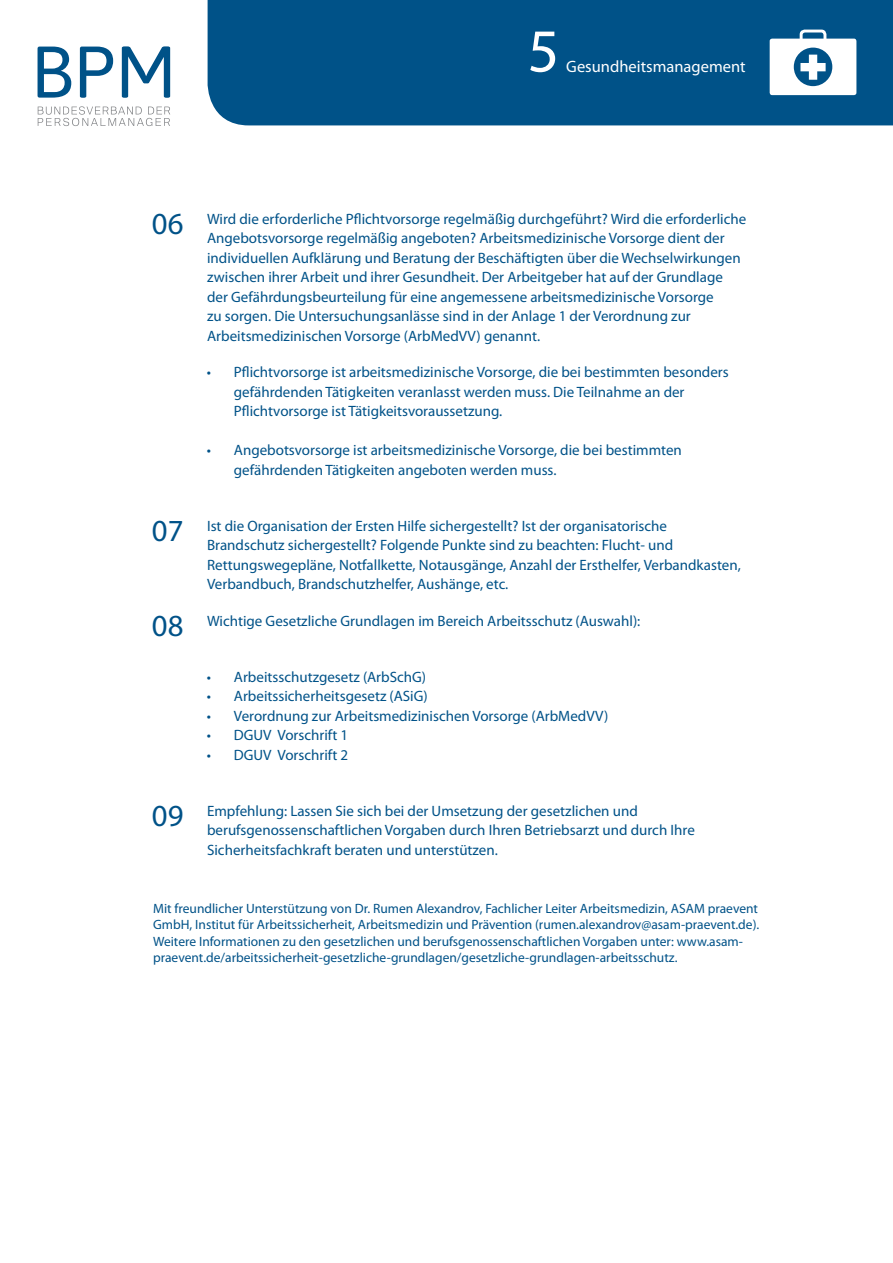
<style>
.page{position:relative;width:893px;height:1263px;background:#fff}
.page>*{position:absolute;margin:0;border:0;box-sizing:border-box;transform-origin:0 0}
.text{font:61.5px "Myriad Pro";color:#fff}
.text-2{font:16.5px "Myriad Pro";color:#fff}
.text-3{font:15px/19.5px "Myriad Pro";color:#005288}
.text-4{font:13.5px/16.5px "Myriad Pro";color:#005288}
.s1{font-size:30.75px}
</style>
<div class="page">
<div style="left:208px;top:0;width:685px;height:125px;background:#005288"></div>
<svg style="left:38px;top:106px;width:132px;height:20px"></svg>
<svg style="left:38px;top:47px;width:33px;height:51px"></svg>
<svg style="left:80px;top:47px;width:33px;height:51px"></svg>
<svg style="left:122px;top:46px;width:48px;height:52px"></svg>
<svg style="left:770px;top:30px;width:86px;height:65px"></svg>
<p class="text" style="left:528px;top:13px;width:33px">5</p>
<p class="text-2" style="left:566px;top:56px;width:181px">Gesundheitsmanagement</p>
<p class="text-3" style="left:207px;top:209px;width:541px;text-indent:-55px"><span class="s1">06</span> Wird die erforderliche Pflichtvorsorge regelmäßig durchgeführt? Wird die erforderliche Angebotsvorsorge regelmäßig angeboten? Arbeitsmedizinische Vorsorge dient der individuellen Aufklärung und Beratung der Beschäftigten über die Wechselwirkungen zwischen ihrer Arbeit und ihrer Gesundheit. Der Arbeitgeber hat auf der Grundlage der Gefährdungsbeurteilung für eine angemessene arbeitsmedizinische Vorsorge<br>zu sorgen. Die Untersuchungsanlässe sind in der Anlage 1 der Verordnung zur Arbeitsmedizinischen Vorsorge (ArbMedVV) genannt.</p>
<p class="text-3" style="left:234px;top:362px;width:496px;text-indent:-27px">• Pflichtvorsorge ist arbeitsmedizinische Vorsorge, die bei bestimmten besonders gefährdenden Tätigkeiten veranlasst werden muss. Die Teilnahme an der<br>Pflichtvorsorge ist Tätigkeitsvoraussetzung.</p>
<p class="text-3" style="left:234px;top:440px;width:449px;text-indent:-27px">• Angebotsvorsorge ist arbeitsmedizinische Vorsorge, die bei bestimmten gefährdenden Tätigkeiten angeboten werden muss.</p>
<p class="text-3" style="left:207px;top:516px;width:535px;text-indent:-55px"><span class="s1">07</span> Ist die Organisation der Ersten Hilfe sichergestellt? Ist der organisatorische Brandschutz sichergestellt? Folgende Punkte sind zu beachten: Flucht- und Rettungswegepläne, Notfallkette, Notausgänge, Anzahl der Ersthelfer, Verbandkasten, Verbandbuch, Brandschutzhelfer, Aushänge, etc.</p>
<p class="text-3" style="left:152px;top:611px;width:490px"><span class="s1">08</span> Wichtige Gesetzliche Grundlagen im Bereich Arbeitsschutz (Auswahl):</p>
<p class="text-3" style="left:207px;top:667px;width:221px">• Arbeitsschutzgesetz (ArbSchG)</p>
<p class="text-3" style="left:207px;top:686px;width:222px">• Arbeitssicherheitsgesetz (ASiG)</p>
<p class="text-3" style="left:207px;top:706px;width:403px">• Verordnung zur Arbeitsmedizinischen Vorsorge (ArbMedVV)</p>
<p class="text-3" style="left:207px;top:725px;width:143px">• DGUV Vorschrift 1</p>
<p class="text-3" style="left:207px;top:745px;width:143px">• DGUV Vorschrift 2</p>
<p class="text-3" style="left:207px;top:801px;width:489px;text-indent:-55px"><span class="s1">09</span> Empfehlung: Lassen Sie sich bei der Umsetzung der gesetzlichen und berufsgenossenschaftlichen Vorgaben durch Ihren Betriebsarzt und durch Ihre<br>Sicherheitsfachkraft beraten und unterstützen.</p>
<p class="text-4" style="left:153px;top:900px;width:608px">Mit freundlicher Unterstützung von Dr. Rumen Alexandrov, Fachlicher Leiter Arbeitsmedizin, ASAM praevent GmbH, Institut für Arbeitssicherheit, Arbeitsmedizin und Prävention (rumen.alexandrov@asam-praevent.de).<br>Weitere Informationen zu den gesetzlichen und berufsgenossenschaftlichen Vorgaben unter: www.asam&shy;praevent.de/arbeitssicherheit-gesetzliche-grundlagen/gesetzliche-grundlagen-arbeitsschutz.</p>
</div>
